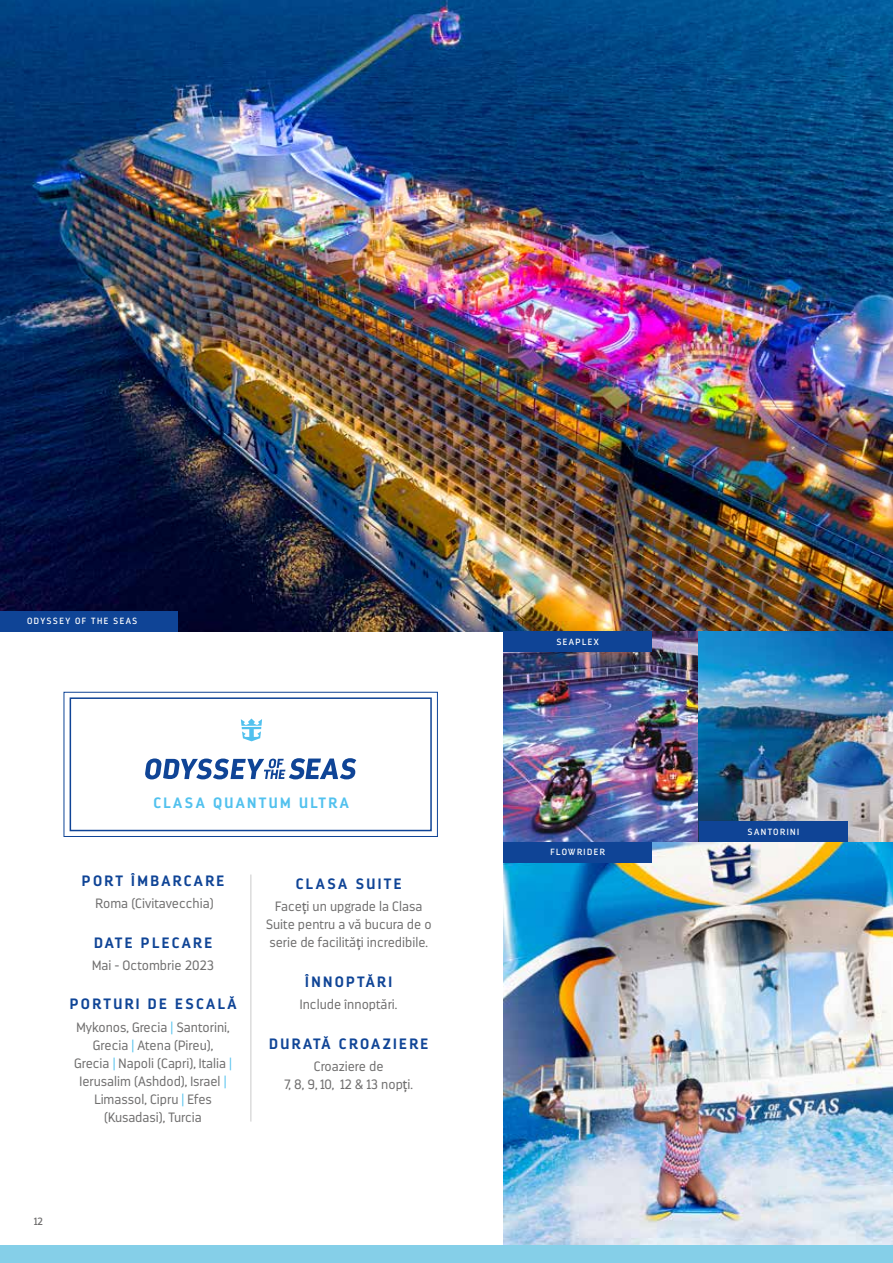
<style>
.page{position:relative;width:893px;height:1263px;background:#fff}
.page>*{position:absolute;margin:0;border:0;box-sizing:border-box;transform-origin:0 0}
.t1{font:700 15px "Darwin";letter-spacing:.16em;color:#0f4496}
.t2{font:700 15px "Darwin";letter-spacing:.16em;color:#51c1ee}
.t3{font:300 13.5px/18px "Darwin";color:#706f6f;text-align:center}
.t4{font:10.5px "Darwin";color:#706f6f}
.t5{font:9px "Darwin";letter-spacing:.16em;color:#fff}
.s1{color:#51c1ee}
.s2{font-weight:400}
</style>
<div class="page">
<img style="left:0;top:0;width:893px;height:631px">
<img style="left:503px;top:842px;width:390px;height:404px">
<img style="left:503px;top:631px;width:196px;height:211px">
<img style="left:699px;top:631px;width:194px;height:211px">
<div style="left:503px;top:842px;width:149px;height:21px;background:#0f4496"></div>
<div style="left:0;top:1246px;width:893px;height:17px;background:#85cfe8"></div>
<hr style="left:250px;top:874px;width:1px;height:247px;background:#cacaca">
<div style="left:503px;top:631px;width:149px;height:21px;background:#0f4496"></div>
<div style="left:0;top:611px;width:177px;height:20px;background:#0f4496"></div>
<div style="left:699px;top:821px;width:149px;height:21px;background:#0f4496"></div>
<div style="left:64px;top:692px;width:374px;height:145px;border:1px solid #0f4496"></div>
<div style="left:70px;top:697px;width:362px;height:134px;border:2px solid #0f4496"></div>
<svg style="left:241px;top:718px;width:21px;height:23px"></svg>
<svg style="left:145px;top:758px;width:211px;height:21px"></svg>
<p class="t5" style="left:27px;top:615px;width:112px">ODYSSEY OF THE SEAS</p>
<p class="t2" style="left:153px;top:794px;width:197px">CLASA QUANTUM ULTRA</p>
<p class="t1" style="left:82px;top:871px;width:144px">PORT ÎMBARCARE</p>
<p class="t3" style="left:96px;top:894px;width:120px">Roma (Civitavecchia)</p>
<p class="t1" style="left:94px;top:933px;width:120px">DATE PLECARE</p>
<p class="t3" style="left:92px;top:956px;width:123px">Mai - Octombrie 2023</p>
<p class="t1" style="left:70px;top:995px;width:168px">PORTURI DE ESCALĂ</p>
<p class="t3" style="left:74px;top:1018px;width:159px">Mykonos, Grecia <span class="s1">|</span> Santorini,<br>Grecia <span class="s1">|</span> Atena (Pireu),<br>Grecia <span class="s1">|</span> Napoli (Capri), Italia <span class="s1">|<br></span>Ierusalim (Ashdod), Israel <span class="s1">|<br></span>Limassol, Cipru <span class="s1">|</span> Efes (Kusadasi), Turcia</p>
<p class="t1" style="left:296px;top:875px;width:107px">CLASA SUITE</p>
<p class="t3" style="left:266px;top:898px;width:167px">Face<span class="s2">ț</span>i un upgrade la Clasa<br>Suite pentru a vă bucura de o serie de facilită<span class="s2">ț</span>i incredibile.</p>
<p class="t1" style="left:305px;top:972px;width:88px">ÎNNOPTĂRI</p>
<p class="t3" style="left:300px;top:996px;width:99px">Include înnoptări.</p>
<p class="t1" style="left:269px;top:1034px;width:161px">DURATĂ CROAZIERE</p>
<p class="t3" style="left:284px;top:1057px;width:130px">Croaziere de<br>7, 8, 9, 10, 12 &amp; 13 nop<span class="s2">ț</span>i.</p>
<p class="t4" style="left:34px;top:1215px;width:11px">12</p>
<p class="t5" style="left:556px;top:636px;width:44px">SEAPLEX</p>
<p class="t5" style="left:550px;top:847px;width:56px">FLOWRIDER</p>
<p class="t5" style="left:748px;top:826px;width:53px">SANTORINI</p>
</div>
